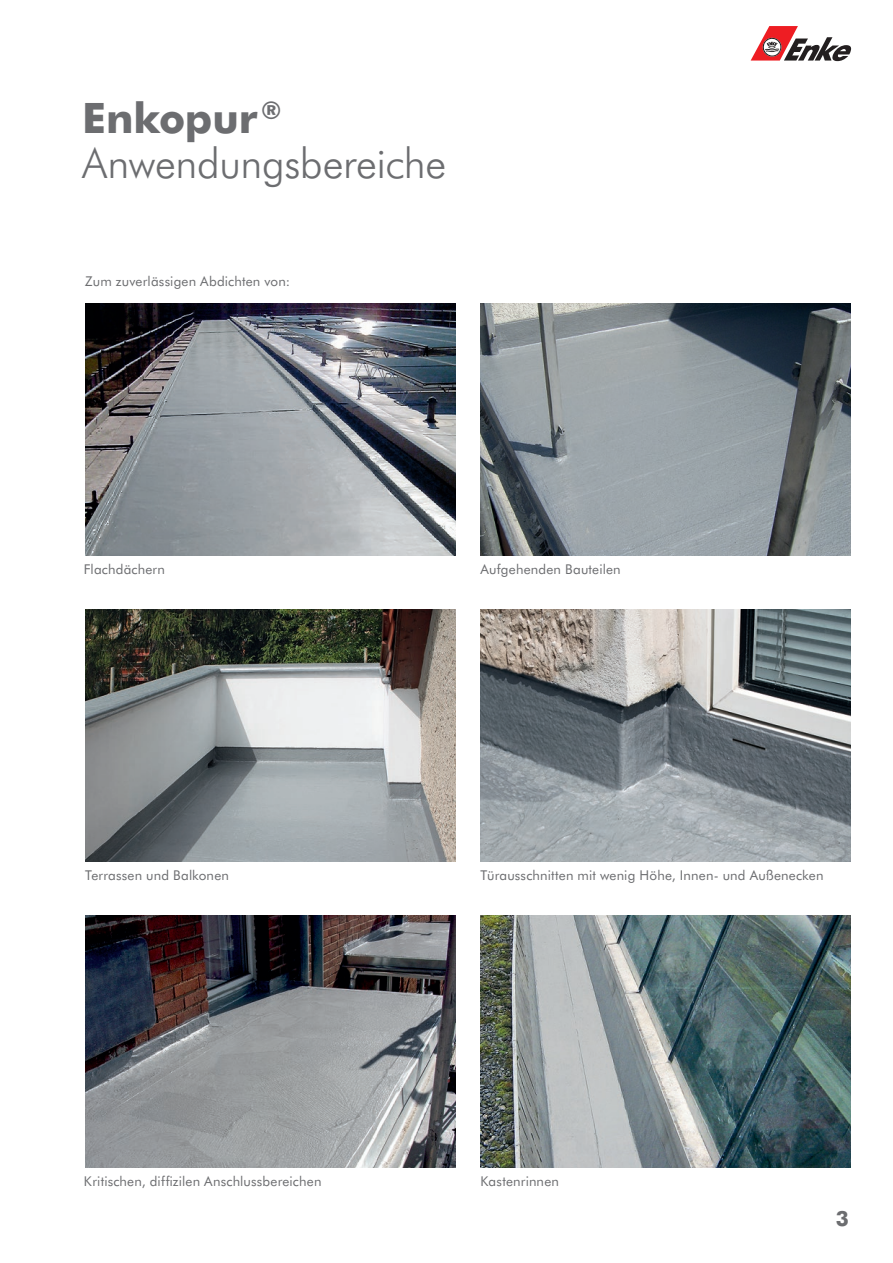
<style>
.page{position:relative;width:893px;height:1263px;background:#fff}
.page>*{position:absolute;margin:0;border:0;box-sizing:border-box;transform-origin:0 0}
.t1{font:300 42px/45px "Futura BT";letter-spacing:-.01em;color:#6c6d70}
.t2{font:700 21px "Futura BT";color:#6c6d70}
.t3{font:13.5px "Futura BT";letter-spacing:.015em;color:#6c6d70}
.s1{font-weight:700}
</style>
<div class="page">
<img style="left:480px;top:304px;width:370px;height:252px">
<img style="left:85px;top:304px;width:370px;height:252px">
<img style="left:480px;top:916px;width:370px;height:252px">
<img style="left:85px;top:916px;width:370px;height:252px">
<img style="left:480px;top:610px;width:370px;height:252px">
<img style="left:85px;top:610px;width:370px;height:252px">
<svg style="left:751px;top:26px;width:101px;height:35px"></svg>
<h1 class="t1" style="left:82px;top:95px;width:366px"><span class="s1">Enkopur</span> <sup>®<br></sup>Anwendungsbereiche</h1>
<p class="t3" style="left:85px;top:273px;width:206px">Zum zuverlässigen Abdichten von:</p>
<p class="t3" style="left:84px;top:561px;width:83px">Flachdächern</p>
<p class="t3" style="left:480px;top:561px;width:142px">Aufgehenden Bauteilen</p>
<p class="t3" style="left:85px;top:867px;width:145px">Terrassen und Balkonen</p>
<p class="t3" style="left:480px;top:867px;width:344px">Türausschnitten mit wenig Höhe, Innen- und Außenecken</p>
<p class="t3" style="left:84px;top:1173px;width:239px">Kritischen, diffizilen Anschlussbereichen</p>
<p class="t3" style="left:480px;top:1173px;width:80px">Kastenrinnen</p>
<h2 class="t2" style="left:836px;top:1206px;width:15px">3</h2>
</div>
